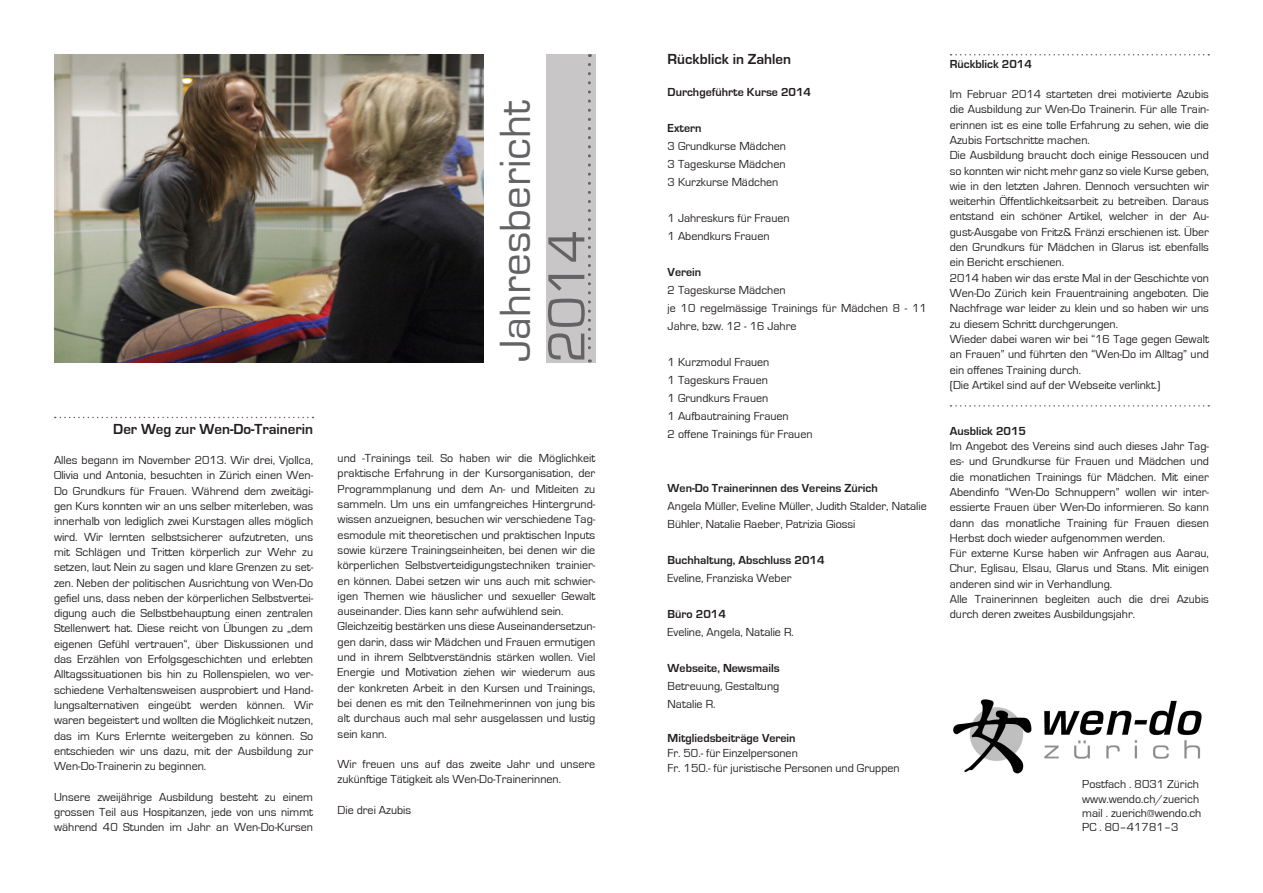
<style>
.page{position:relative;width:1263px;height:893px;background:#fff}
.page>*{position:absolute;margin:0;border:0;box-sizing:border-box;transform-origin:0 0}
.t1{font:54px "Eurostile";color:#636366}
.t2{font:45px "Eurostile";color:#636366}
.t3{font:700 15px "Eurostile";color:#231f20}
.t4{font:12px/15.3px "Eurostile";color:#231f20;text-align:justify}
.t5{font:700 12px "Eurostile";color:#231f20}
</style>
<div class="page">
<div style="left:546px;top:54px;width:49px;height:308px;background:#c8c6c6"></div>
<svg style="left:588px;top:64px;width:3px;height:298px"></svg>
<img style="left:54px;top:54px;width:430px;height:308px">
<svg style="left:55px;top:417px;width:258px;height:1px"></svg>
<svg style="left:950px;top:54px;width:259px;height:2px"></svg>
<svg style="left:950px;top:405px;width:259px;height:2px"></svg>
<img style="left:953px;top:699px;width:249px;height:75px">
<p class="t2" style="left:491px;top:362px;width:264px;rotate:-90deg">Jahresbericht</p>
<p class="t1" style="left:537px;top:362px;width:134px;rotate:-90deg">2014</p>
<p class="t3" style="left:113px;top:421px;width:201px">Der Weg zur Wen-Do-Trainerin</p>
<p class="t4" style="left:54px;top:453px;width:261px">Alles begann im November 2013. Wir drei, Vjollca, Olivia und Antonia, besuchten in Zürich einen Wen-Do Grundkurs für Frauen. Während dem zweitägi&shy;gen Kurs konnten wir an uns selber miterleben, was innerhalb von lediglich zwei Kurstagen alles möglich wird. Wir lernten selbstsicherer aufzutreten, uns mit Schlägen und Tritten körperlich zur Wehr zu setzen, laut Nein zu sagen und klare Grenzen zu set&shy;zen. Neben der politischen Ausrichtung von Wen-Do gefiel uns, dass neben der körperlichen Selbstvertei&shy;digung auch die Selbstbehauptung einen zentralen Stellenwert hat. Diese reicht von Übungen zu „dem eigenen Gefühl vertrauen“, über Diskussionen und das Erzählen von Erfolgsgeschichten und erlebten Alltagssituationen bis hin zu Rollenspielen, wo ver&shy;schiedene Verhaltensweisen ausprobiert und Hand&shy;lungsalternativen eingeübt werden können. Wir waren begeistert und wollten die Möglichkeit nutzen, das im Kurs Erlernte weitergeben zu können. So entschieden wir uns dazu, mit der Ausbildung zur Wen-Do-Trainerin zu beginnen.</p>
<p class="t4" style="left:54px;top:789px;width:261px">Unsere zweijährige Ausbildung besteht zu einem grossen Teil aus Hospitanzen, jede von uns nimmt während 40 Stunden im Jahr an Wen-Do-Kursen</p>
<p class="t4" style="left:338px;top:451px;width:259px">und -Trainings teil. So haben wir die Möglichkeit praktische Erfahrung in der Kursorganisation, der Programmplanung und dem An- und Mitleiten zu sammeln. Um uns ein umfangreiches Hintergrund&shy;wissen anzueignen, besuchen wir verschiedene Tag&shy;esmodule mit theoretischen und praktischen Inputs sowie kürzere Trainingseinheiten, bei denen wir die körperlichen Selbstverteidigungstechniken trainier&shy;en können. Dabei setzen wir uns auch mit schwier&shy;igen Themen wie häuslicher und sexueller Gewalt auseinander. Dies kann sehr aufwühlend sein.</p>
<p class="t4" style="left:338px;top:619px;width:259px">Gleichzeitig bestärken uns diese Auseinandersetzun&shy;gen darin, dass wir Mädchen und Frauen ermutigen und in ihrem Selbtverständnis stärken wollen. Viel Energie und Motivation ziehen wir wiederum aus der konkreten Arbeit in den Kursen und Trainings, bei denen es mit den Teilnehmerinnen von jung bis alt durchaus auch mal sehr ausgelassen und lustig sein kann.</p>
<p class="t4" style="left:338px;top:757px;width:259px">Wir freuen uns auf das zweite Jahr und unsere zukünftige Tätigkeit als Wen-Do-Trainerinnen.</p>
<p class="t4" style="left:338px;top:803px;width:75px">Die drei Azubis</p>
<p class="t3" style="left:668px;top:51px;width:125px">Rückblick in Zahlen</p>
<p class="t5" style="left:668px;top:86px;width:145px">Durchgeführte Kurse 2014</p>
<p class="t5" style="left:668px;top:122px;width:35px">Extern</p>
<p class="t4" style="left:668px;top:139px;width:120px">3 Grundkurse Mädchen</p>
<p class="t4" style="left:668px;top:157px;width:119px">3 Tageskurse Mädchen</p>
<p class="t4" style="left:668px;top:175px;width:112px">3 Kurzkurse Mädchen</p>
<p class="t4" style="left:668px;top:211px;width:123px">1 Jahreskurs für Frauen</p>
<p class="t4" style="left:668px;top:229px;width:103px">1 Abendkurs Frauen</p>
<p class="t5" style="left:668px;top:266px;width:35px">Verein</p>
<p class="t4" style="left:668px;top:283px;width:119px">2 Tageskurse Mädchen</p>
<p class="t4" style="left:668px;top:300px;width:261px;line-height:18px">je 10 regelmässige Trainings für Mädchen 8 - 11<br>Jahre, bzw. 12 - 16 Jahre</p>
<p class="t4" style="left:668px;top:355px;width:103px">1 Kurzmodul Frauen</p>
<p class="t4" style="left:668px;top:373px;width:102px">1 Tageskurs Frauen</p>
<p class="t4" style="left:668px;top:391px;width:102px">1 Grundkurs Frauen</p>
<p class="t4" style="left:668px;top:409px;width:123px">1 Aufbautraining Frauen</p>
<p class="t4" style="left:668px;top:427px;width:146px">2 offene Trainings für Frauen</p>
<p class="t5" style="left:668px;top:482px;width:212px">Wen-Do Trainerinnen des Vereins Zürich</p>
<p class="t4" style="left:668px;top:498px;width:261px;line-height:18px">Angela Müller, Eveline Müller, Judith Stalder, Natalie<br>Bühler, Natalie Raeber, Patrizia Giossi</p>
<p class="t5" style="left:668px;top:554px;width:158px">Buchhaltung, Abschluss 2014</p>
<p class="t4" style="left:668px;top:571px;width:125px">Eveline, Franziska Weber</p>
<p class="t5" style="left:668px;top:608px;width:60px">Büro 2014</p>
<p class="t4" style="left:668px;top:625px;width:128px">Eveline, Angela, Natalie R.</p>
<p class="t5" style="left:668px;top:662px;width:114px">Webseite, Newsmails</p>
<p class="t4" style="left:668px;top:679px;width:113px">Betreuung, Gestaltung</p>
<p class="t4" style="left:668px;top:697px;width:49px">Natalie R.</p>
<p class="t5" style="left:668px;top:731px;width:129px">Mitgliedsbeiträge Verein</p>
<p class="t4" style="left:668px;top:746px;width:132px">Fr. 50.- für Einzelpersonen</p>
<p class="t4" style="left:668px;top:761px;width:234px">Fr. 150.- für juristische Personen und Gruppen</p>
<p class="t5" style="left:950px;top:58px;width:84px">Rückblick 2014</p>
<p class="t4" style="left:950px;top:87px;width:261px">Im Februar 2014 starteten drei motivierte Azubis die Ausbildung zur Wen-Do Trainerin. Für alle Train&shy;erinnen ist es eine tolle Erfahrung zu sehen, wie die Azubis Fortschritte machen.</p>
<p class="t4" style="left:950px;top:148px;width:261px">Die Ausbildung braucht doch einige Ressoucen und so konnten wir nicht mehr ganz so viele Kurse geben, wie in den letzten Jahren. Dennoch versuchten wir weiterhin Öffentlichkeitsarbeit zu betreiben. Daraus entstand ein schöner Artikel, welcher in der Au&shy;gust-Ausgabe von Fritz&amp; Fränzi erschienen ist. Über den Grundkurs für Mädchen in Glarus ist ebenfalls ein Bericht erschienen.</p>
<p class="t4" style="left:950px;top:270px;width:261px">2014 haben wir das erste Mal in der Geschichte von Wen-Do Zürich kein Frauentraining angeboten. Die Nachfrage war leider zu klein und so haben wir uns zu diesem Schritt durchgerungen.</p>
<p class="t4" style="left:950px;top:332px;width:261px">Wieder dabei waren wir bei “16 Tage gegen Gewalt an Frauen” und führten den “Wen-Do im Alltag” und ein offenes Training durch.</p>
<p class="t4" style="left:950px;top:377px;width:212px">(Die Artikel sind auf der Webseite verlinkt.)</p>
<p class="t5" style="left:950px;top:424px;width:78px">Ausblick 2015</p>
<p class="t4" style="left:950px;top:439px;width:261px">Im Angebot des Vereins sind auch dieses Jahr Tag&shy;es- und Grundkurse für Frauen und Mädchen und die monatlichen Trainings für Mädchen. Mit einer Abendinfo “Wen-Do Schnuppern” wollen wir inter&shy;essierte Frauen über Wen-Do informieren. So kann dann das monatliche Training für Frauen diesen Herbst doch wieder aufgenommen werden.</p>
<p class="t4" style="left:950px;top:546px;width:261px">Für externe Kurse haben wir Anfragen aus Aarau, Chur, Eglisau, Elsau, Glarus und Stans. Mit einigen anderen sind wir in Verhandlung.</p>
<p class="t4" style="left:950px;top:592px;width:261px">Alle Trainerinnen begleiten auch die drei Azubis durch deren zweites Ausbildungsjahr.</p>
<p class="t4" style="left:1082px;top:777px;width:118px">Postfach . 8031 Zürich</p>
<p class="t4" style="left:1082px;top:791px;width:118px">www.wendo.ch/zuerich</p>
<p class="t4" style="left:1082px;top:806px;width:121px">mail . zuerich@wendo.ch</p>
<p class="t4" style="left:1082px;top:820px;width:98px">PC . 80–41781–3</p>
</div>
